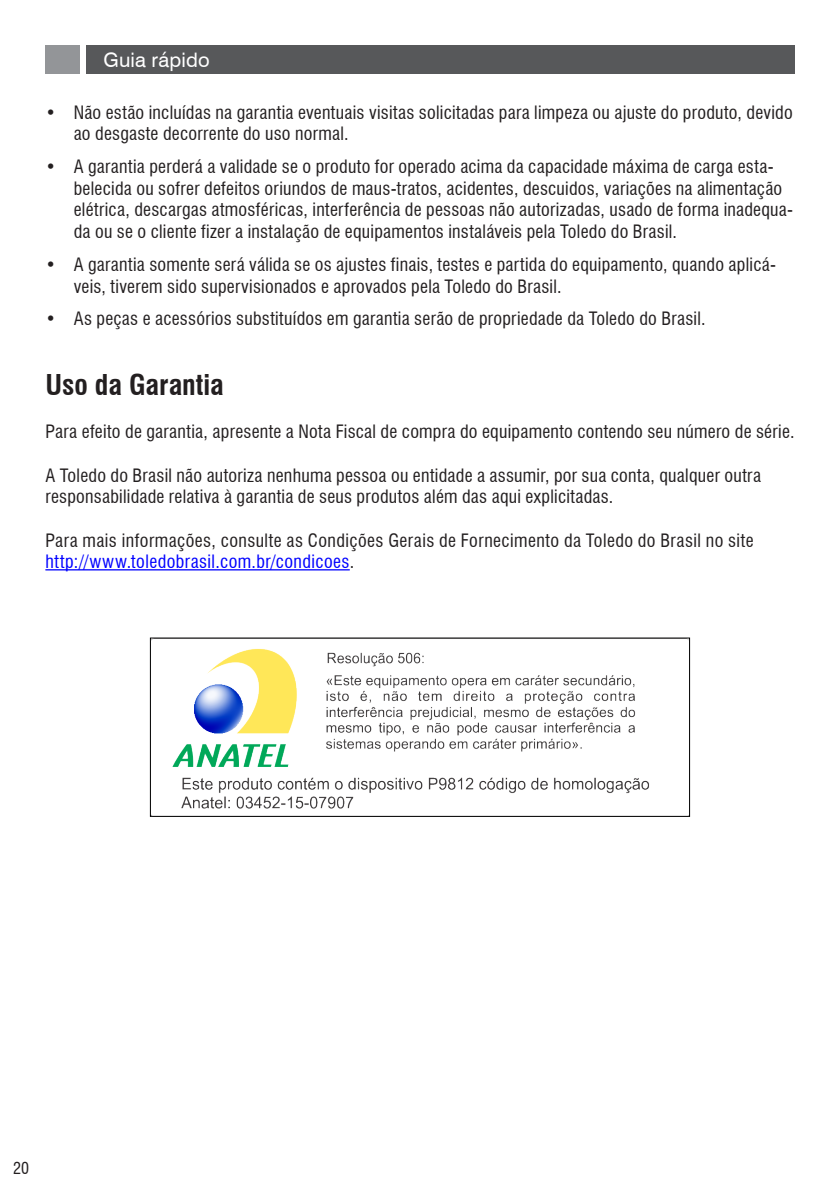
<style>
.page{position:relative;width:840px;height:1191px;background:#fff}
.page>*{position:absolute;margin:0;border:0;box-sizing:border-box;transform-origin:0 0}
.Sub_Subtítulo_OCULTO{font:700 condensed 28px "Swiss 721 BT";color:#231f20}
.t1{font:20px "Swiss 721 BT";letter-spacing:.01em;color:#fff}
.Texto{font:condensed 18px/21.6px "Swiss 721 BT";letter-spacing:.015em;color:#231f20}
.t2{font:condensed 16px "Swiss 721 BT";color:#231f20}
.s1{color:#00f}
</style>
<div class="page">
<div style="left:86px;top:45px;width:708px;height:29px;background:#57585a"></div>
<div style="left:45px;top:45px;width:35px;height:29px;background:#939598"></div>
<hr style="left:45px;top:569px;width:304px;height:1px;background:#00f">
<img style="left:152px;top:639px;width:497px;height:170px">
<div style="left:150px;top:637px;width:539px;height:180px;border:1px solid #000"></div>
<p class="t1" style="left:103px;top:46px;width:108px">Guia rápido</p>
<p class="Texto" style="left:74px;top:101px;width:720px;text-indent:-28px">• Não estão incluídas na garantia eventuais visitas solicitadas para limpeza ou ajuste do produto, devido ao desgaste decorrente do uso normal.</p>
<p class="Texto" style="left:74px;top:156px;width:720px;text-indent:-28px">• A garantia perderá a validade se o produto for operado acima da capacidade máxima de carga esta&shy;belecida ou sofrer defeitos oriundos de maus-tratos, acidentes, descuidos, variações na alimentação elétrica, descargas atmosféricas, interferência de pessoas não autorizadas, usado de forma inadequa&shy;da ou se o cliente fizer a instalação de equipamentos instaláveis pela Toledo do Brasil.</p>
<p class="Texto" style="left:74px;top:253px;width:703px;text-indent:-28px">• A garantia somente será válida se os ajustes finais, testes e partida do equipamento, quando aplicá&shy;veis, tiverem sido supervisionados e aprovados pela Toledo do Brasil.</p>
<p class="Texto" style="left:45px;top:308px;width:661px">• As peças e acessórios substituídos em garantia serão de propriedade da Toledo do Brasil.</p>
<p class="Sub_Subtítulo_OCULTO" style="left:45px;top:368px;width:180px">Uso da Garantia</p>
<p class="Texto" style="left:45px;top:421px;width:750px">Para efeito de garantia, apresente a Nota Fiscal de compra do equipamento contendo seu número de série.</p>
<p class="Texto" style="left:45px;top:464px;width:716px">A Toledo do Brasil não autoriza nenhuma pessoa ou entidade a assumir, por sua conta, qualquer outra responsabilidade relativa à garantia de seus produtos além das aqui explicitadas.</p>
<p class="Texto" style="left:45px;top:529px;width:709px">Para mais informações, consulte as Condições Gerais de Fornecimento da Toledo do Brasil no site <span class="s1">http://www.toledobrasil.com.br/condicoes</span>.</p>
<p class="t2" style="left:13px;top:1159px;width:17px">20</p>
</div>
